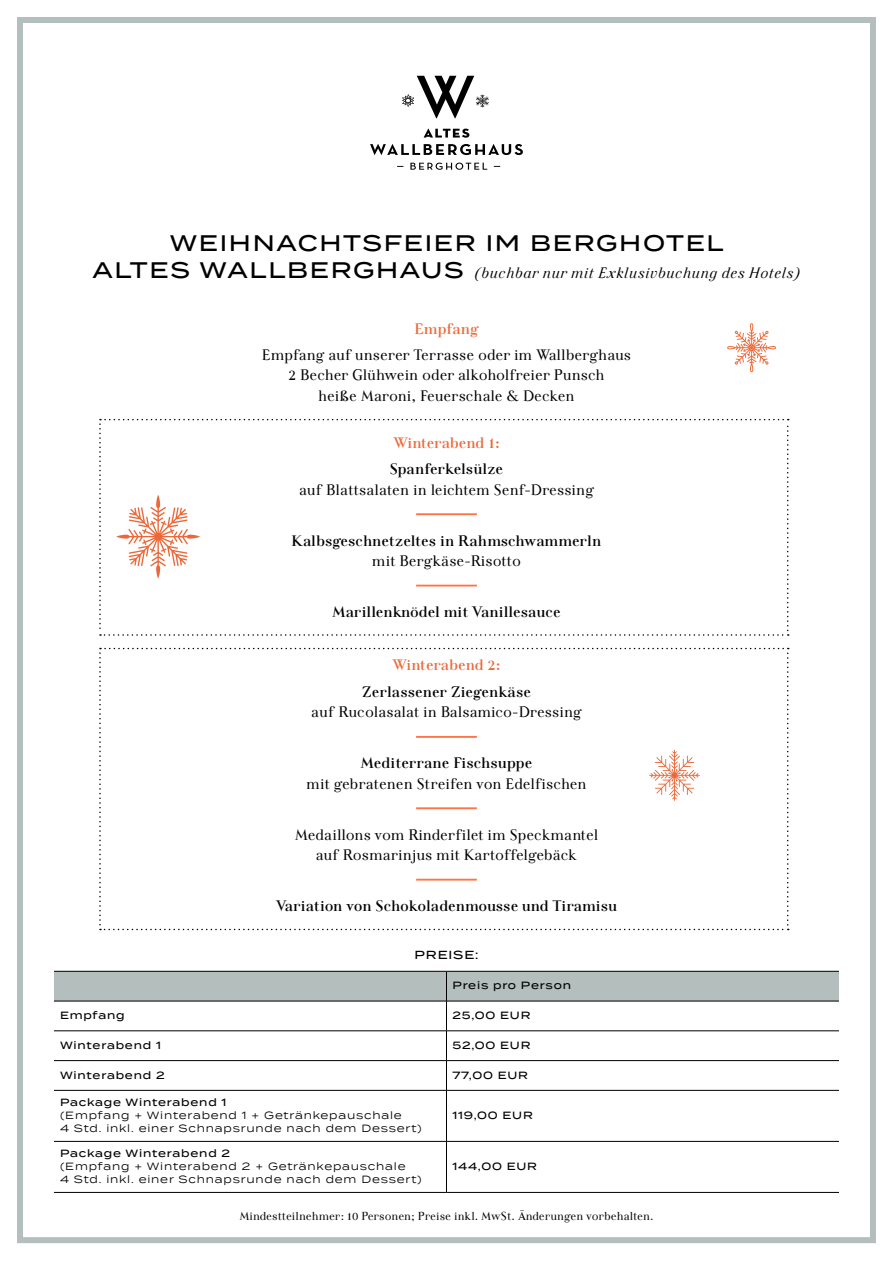
<style>
.page{position:relative;width:893px;height:1263px;background:#fff}
.page>*{position:absolute;margin:0;border:0;box-sizing:border-box;transform-origin:0 0}
.t1{font:500 22.5px "Termina";letter-spacing:.075em;color:#000}
.t2{font:15.75px/20.2px "Felina Serif";color:#000;text-align:center}
.t3{font:700 15.75px "Felina Serif";color:#000}
.t4{font:italic 15.75px "Felina Serif";color:#000}
.t5{font:700 15.75px "Felina Serif";letter-spacing:-.015em;color:#ec6839}
.t6{font:12px "Felina Serif";color:#000}
.t7{font:500 11.7px "Termina";letter-spacing:.075em;color:#000}
.t8{font:10.5px/12.6px "Termina";letter-spacing:.075em;color:#000}
.t9{font:500 10.5px "Termina";letter-spacing:.075em;color:#000}
.s1{font-family:"Termina";font-weight:500;font-style:normal;font-size:22.5px}
</style>
<div class="page">
<div style="left:17px;top:17px;width:859px;height:1226px;border:6px solid #b4bebd"></div>
<svg style="left:397px;top:163px;width:103px;height:7px"></svg>
<svg style="left:424px;top:128px;width:45px;height:10px"></svg>
<svg style="left:370px;top:144px;width:153px;height:11px"></svg>
<svg style="left:402px;top:76px;width:87px;height:42px"></svg>
<div style="left:54px;top:972px;width:785px;height:29px;background:#b4bebd"></div>
<hr style="left:446px;top:971px;width:1px;height:30px;background:#000">
<hr style="left:446px;top:1001px;width:1px;height:30px;background:#000">
<svg style="left:446px;top:1031px;width:1px;height:59px"></svg>
<hr style="left:446px;top:1090px;width:1px;height:51px;background:#000">
<hr style="left:446px;top:1141px;width:1px;height:51px;background:#000">
<hr style="left:54px;top:971px;width:392px;height:1px;background:#000">
<hr style="left:446px;top:971px;width:393px;height:1px;background:#000">
<hr style="left:54px;top:1001px;width:392px;height:1px;background:#000">
<hr style="left:446px;top:1001px;width:393px;height:1px;background:#000">
<hr style="left:54px;top:1030px;width:392px;height:1px;background:#000">
<hr style="left:446px;top:1030px;width:393px;height:1px;background:#000">
<hr style="left:54px;top:1060px;width:392px;height:1px;background:#000">
<hr style="left:446px;top:1060px;width:393px;height:1px;background:#000">
<hr style="left:54px;top:1090px;width:392px;height:1px;background:#000">
<hr style="left:446px;top:1090px;width:393px;height:1px;background:#000">
<hr style="left:54px;top:1141px;width:392px;height:1px;background:#000">
<hr style="left:446px;top:1141px;width:393px;height:1px;background:#000">
<hr style="left:54px;top:1192px;width:392px;height:1px;background:#000">
<hr style="left:446px;top:1192px;width:393px;height:1px;background:#000">
<svg style="left:99px;top:419px;width:690px;height:217px"></svg>
<svg style="left:99px;top:648px;width:690px;height:282px"></svg>
<svg style="left:727px;top:323px;width:49px;height:49px"></svg>
<h1 class="t1" style="left:170px;top:227px;width:555px">WEIHNACHTSFEIER IM BERGHOTEL</h1>
<p class="t4" style="left:92px;top:264px;width:709px"><span class="s1">ALTES WALLBERGHAUS</span> (buchbar nur mit Exklusivbuchung des Hotels)</p>
<p class="t5" style="left:414px;top:319px;width:66px">Empfang</p>
<p class="t2" style="left:262px;top:345px;width:371px">Empfang auf unserer Terrasse oder im Wallberghaus<br>2 Becher Glühwein oder alkoholfreier Punsch<br>heiße Maroni, Feuerschale &amp; Decken</p>
<p class="t5" style="left:393px;top:433px;width:108px">Winterabend 1:</p>
<p class="t3" style="left:390px;top:460px;width:115px">Spanferkelsülze</p>
<p class="t2" style="left:299px;top:479px;width:296px">auf Blattsalaten in leichtem Senf-Dressing</p>
<p class="t3" style="left:292px;top:531px;width:311px">Kalbsgeschnetzeltes in Rahmschwammerln</p>
<p class="t2" style="left:372px;top:550px;width:151px">mit Bergkäse-Risotto</p>
<p class="t3" style="left:332px;top:602px;width:230px">Marillenknödel mit Vanillesauce</p>
<p class="t5" style="left:392px;top:656px;width:110px">Winterabend 2:</p>
<p class="t3" style="left:362px;top:682px;width:171px">Zerlassener Ziegenkäse</p>
<p class="t2" style="left:311px;top:702px;width:272px">auf Rucolasalat in Balsamico-Dressing</p>
<p class="t3" style="left:361px;top:754px;width:173px">Mediterrane Fischsuppe</p>
<p class="t2" style="left:306px;top:773px;width:282px">mit gebratenen Streifen von Edelfischen</p>
<p class="t2" style="left:295px;top:824px;width:305px">Medaillons vom Rinderfilet im Speckmantel auf Rosmarinjus mit Kartoffelgebäck</p>
<p class="t3" style="left:276px;top:896px;width:343px">Variation von Schokoladenmousse und Tiramisu</p>
<p class="t7" style="left:415px;top:946px;width:65px">PREISE:</p>
<p class="t9" style="left:452px;top:978px;width:120px">Preis pro Person</p>
<p class="t9" style="left:60px;top:1008px;width:66px">Empfang</p>
<p class="t9" style="left:452px;top:1008px;width:79px">25,00 EUR</p>
<p class="t9" style="left:60px;top:1037px;width:102px">Winterabend 1</p>
<p class="t9" style="left:452px;top:1037px;width:79px">52,00 EUR</p>
<p class="t9" style="left:60px;top:1067px;width:106px">Winterabend 2</p>
<p class="t9" style="left:452px;top:1067px;width:77px">77,00 EUR</p>
<p class="t9" style="left:60px;top:1095px;width:168px">Package Winterabend 1</p>
<p class="t8" style="left:60px;top:1108px;width:363px">(Empfang + Winterabend 1 + Getränkepauschale<br>4 Std. inkl. einer Schnapsrunde nach dem Dessert)</p>
<p class="t9" style="left:452px;top:1107px;width:82px">119,00 EUR</p>
<p class="t9" style="left:60px;top:1146px;width:172px">Package Winterabend 2</p>
<p class="t8" style="left:60px;top:1160px;width:363px">(Empfang + Winterabend 2 + Getränkepauschale<br>4 Std. inkl. einer Schnapsrunde nach dem Dessert)</p>
<p class="t9" style="left:452px;top:1159px;width:86px">144,00 EUR</p>
<p class="t6" style="left:239px;top:1208px;width:416px">Mindestteilnehmer: 10 Personen; Preise inkl. MwSt. Änderungen vorbehalten.</p>
</div>
